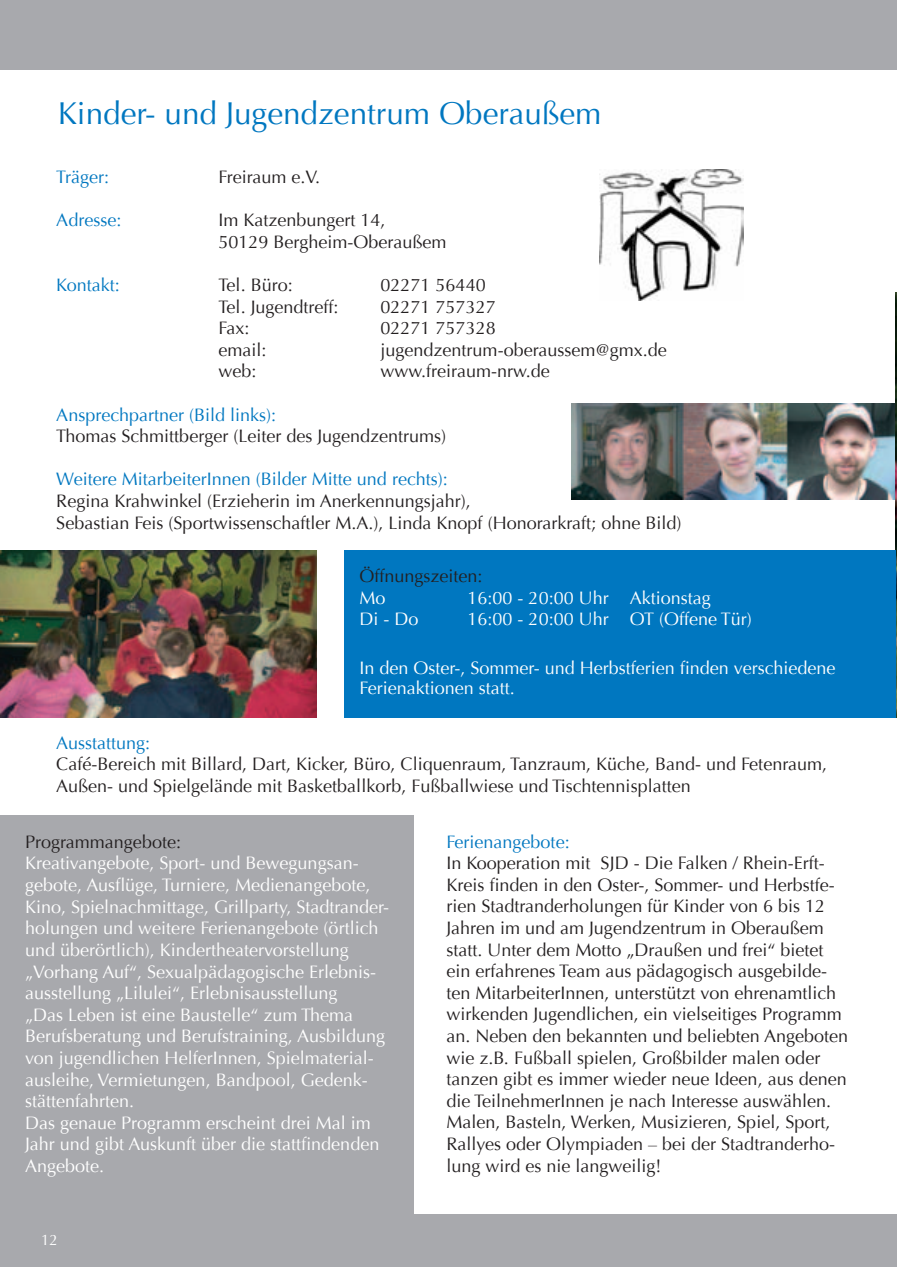
<style>
.page{position:relative;width:897px;height:1267px;background:#fff}
.page>*{position:absolute;margin:0;border:0;box-sizing:border-box;transform-origin:0 0}
.t1{font:31.5px "Optima";color:#0077c0}
.t2{font:18px/21.6px "Optima";color:#231f20}
.t3{font:18px/21.6px "Optima";color:#fff}
.t4{font:18px "Optima";color:#0077c0}
.t5{font:15px "Optima";color:#fff}
</style>
<div class="page">
<div style="left:0;top:0;width:895px;height:70px;background:#a8a9ad"></div>
<div style="left:0;top:1214px;width:895px;height:52px;background:#a8a9ad"></div>
<hr style="left:895px;top:0;width:1px;height:70px;background:#a8a9ad">
<hr style="left:895px;top:1214px;width:1px;height:52px;background:#a8a9ad">
<div style="left:0;top:815px;width:413px;height:399px;background:#a8a9ad"></div>
<img style="left:0;top:550px;width:317px;height:167px">
<img style="left:599px;top:170px;width:144px;height:130px">
<img style="left:571px;top:404px;width:324px;height:95px">
<img style="left:895px;top:292px;width:1px;height:425px">
<div style="left:344px;top:550px;width:551px;height:167px;background:#0077c0"></div>
<h1 class="t1" style="left:58px;top:95px;width:545px">Kinder- und Jugendzentrum Oberaußem</h1>
<p class="t4" style="left:56px;top:166px;width:54px">Träger:</p>
<p class="t2" style="left:218px;top:166px;width:103px">Freiraum e.V.</p>
<p class="t4" style="left:56px;top:209px;width:67px">Adresse:</p>
<p class="t2" style="left:218px;top:209px;width:229px">Im Katzenbungert 14,<br>50129 Bergheim-Oberaußem</p>
<p class="t4" style="left:56px;top:274px;width:65px">Kontakt:</p>
<p class="t2" style="left:218px;top:274px;width:76px">Tel. Büro:</p>
<p class="t2" style="left:380px;top:274px;width:107px">02271 56440</p>
<p class="t2" style="left:218px;top:296px;width:121px">Tel. Jugendtreff:</p>
<p class="t2" style="left:380px;top:296px;width:117px">02271 757327</p>
<p class="t2" style="left:218px;top:317px;width:33px">Fax:</p>
<p class="t2" style="left:380px;top:317px;width:117px">02271 757328</p>
<p class="t2" style="left:218px;top:339px;width:50px">email:</p>
<p class="t2" style="left:380px;top:339px;width:288px">jugendzentrum-oberaussem@gmx.de</p>
<p class="t2" style="left:218px;top:360px;width:40px">web:</p>
<p class="t2" style="left:380px;top:360px;width:171px">www.freiraum-nrw.de</p>
<p class="t4" style="left:56px;top:404px;width:221px">Ansprechpartner (Bild links):</p>
<p class="t2" style="left:56px;top:425px;width:391px">Thomas Schmittberger (Leiter des Jugendzentrums)</p>
<p class="t4" style="left:56px;top:469px;width:393px">Weitere MitarbeiterInnen (Bilder Mitte und rechts):</p>
<p class="t2" style="left:56px;top:490px;width:626px">Regina Krahwinkel (Erzieherin im Anerkennungsjahr),<br>Sebastian Feis (Sportwissenschaftler M.A.), Linda Knopf (Honorarkraft; ohne Bild)</p>
<p class="t2" style="left:359px;top:565px;width:125px">Öffnungszeiten:</p>
<p class="t3" style="left:359px;top:587px;width:28px">Mo</p>
<p class="t3" style="left:467px;top:587px;width:245px">16:00 - 20:00 Uhr Aktionstag</p>
<p class="t3" style="left:359px;top:608px;width:61px">Di - Do</p>
<p class="t3" style="left:467px;top:608px;width:286px">16:00 - 20:00 Uhr OT (Offene Tür)</p>
<p class="t3" style="left:359px;top:658px;width:477px;line-height:19.5px">In den Oster-, Sommer- und Herbstferien finden verschiedene<br>Ferienaktionen statt.</p>
<p class="t4" style="left:56px;top:732px;width:95px">Ausstattung:</p>
<p class="t2" style="left:56px;top:753px;width:772px">Café-Bereich mit Billard, Dart, Kicker, Büro, Cliquenraum, Tanzraum, Küche, Band- und Fetenraum,<br>Außen- und Spielgelände mit Basketballkorb, Fußballwiese und Tischtennisplatten</p>
<p class="t2" style="left:25px;top:831px;width:157px">Programmangebote:</p>
<p class="t3" style="left:25px;top:852px;width:365px">Kreativangebote, Sport- und Bewegungsan&shy;gebote, Ausflüge, Turniere, Medienangebote, Kino, Spielnachmittage, Grillparty, Stadtrander&shy;holungen und weitere Ferienangebote (örtlich und überörtlich), Kindertheatervorstellung „Vorhang Auf“, Sexualpädagogische Erlebnis&shy;ausstellung „Lilulei“, Erlebnisausstellung<br>„Das Leben ist eine Baustelle“ zum Thema Berufsberatung und Berufstraining, Ausbildung von jugendlichen HelferInnen, Spielmaterial&shy;ausleihe, Vermietungen, Bandpool, Gedenk&shy;stättenfahrten.<br>Das genaue Programm erscheint drei Mal im Jahr und gibt Auskunft über die stattfindenden Angebote.</p>
<p class="t4" style="left:446px;top:831px;width:125px">Ferienangebote:</p>
<p class="t2" style="left:446px;top:852px;width:403px">In Kooperation mit SJD - Die Falken / Rhein-Erft-Kreis finden in den Oster-, Sommer- und Herbstfe&shy;rien Stadtranderholungen für Kinder von 6 bis 12<br>Jahren im und am Jugendzentrum in Oberaußem statt. Unter dem Motto „Draußen und frei“ bietet ein erfahrenes Team aus pädagogisch ausgebilde&shy;ten MitarbeiterInnen, unterstützt von ehrenamtlich wirkenden Jugendlichen, ein vielseitiges Programm an. Neben den bekannten und beliebten Angeboten wie z.B. Fußball spielen, Großbilder malen oder tanzen gibt es immer wieder neue Ideen, aus denen die TeilnehmerInnen je nach Interesse auswählen.<br>Malen, Basteln, Werken, Musizieren, Spiel, Sport, Rallyes oder Olympiaden – bei der Stadtranderho&shy;lung wird es nie langweilig!</p>
<p class="t5" style="left:41px;top:1230px;width:18px">12</p>
</div>
